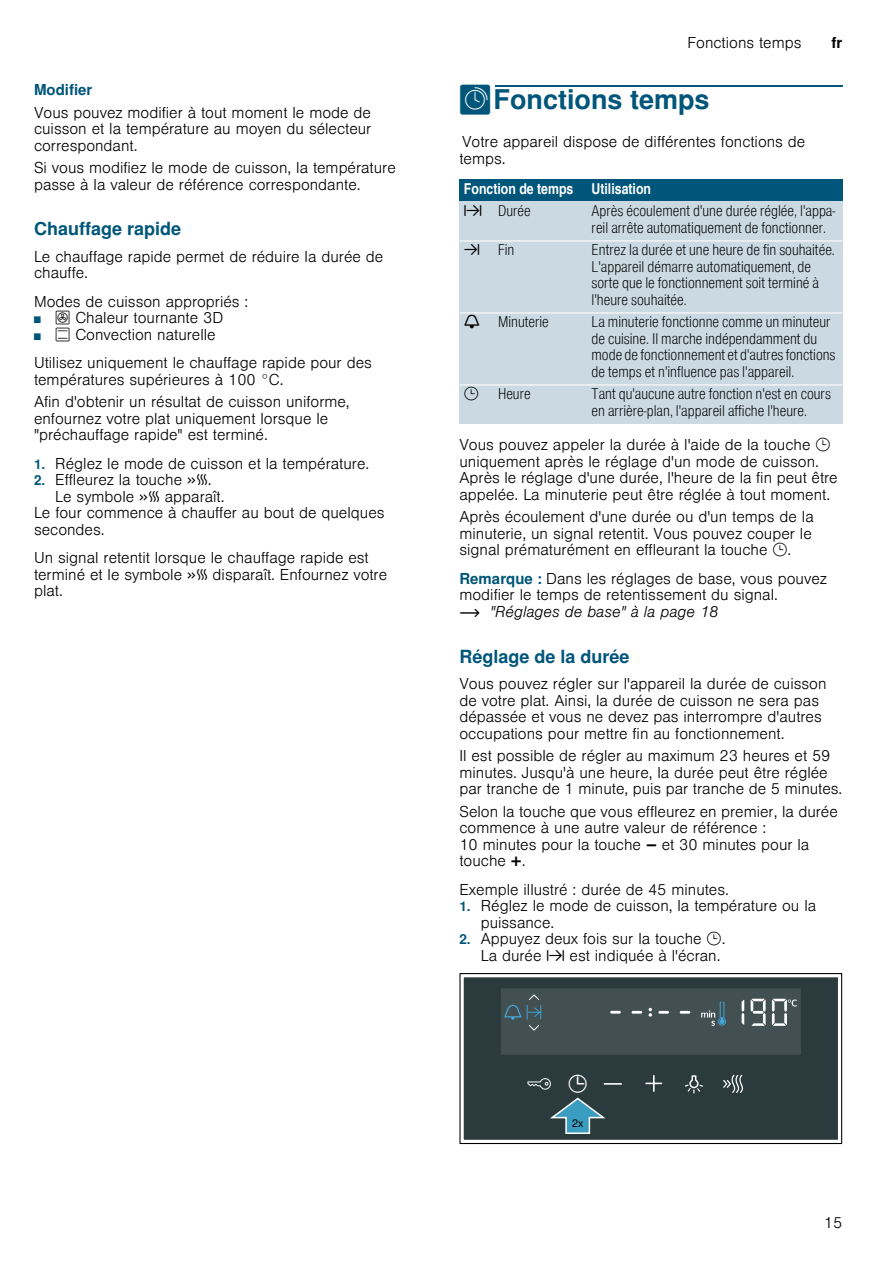
<style>
.page{position:relative;width:893px;height:1263px;background:#fff}
.page>*{position:absolute;margin:0;border:0;box-sizing:border-box;transform-origin:0 0}
.t1{font:700 27px "Nimbus San L";color:#00567a}
.t2{font:700 18px "Nimbus San L";color:#00567a}
.t3{font:300 15px/16.5px "Nimbus San L";color:#000}
.t4{font:15px/16.5px "Nimbus San L Lig Con";color:#000}
.t5{font:15px "Nimbus San L Bol Con";color:#fff}
.t6{font:700 15px "Nimbus San L";color:#00567a}
.t7{font:700 15px "Nimbus San L";color:#000}
.t8{font:15px "BSH Symb PH3";color:#000}
.s1{font-size:9px;color:#00567a}
.s2{font-family:"BSH Symb PH2";font-weight:400}
.s3{font-weight:700;font-size:13.5px;color:#00567a}
.s4{font-family:"BSH Symb All";font-weight:400}
.s5{font-family:"BSH Symb PG2";font-weight:400}
.s6{font-family:"BSH Symb PH1"}
.s7{font-family:"BSH Symb All"}
.s8{font-family:"BSH Symb PH3";font-weight:400}
.s9{font-weight:700;color:#00567a}
.s10{font-family:"BSH Symb PH1";font-weight:400}
.s11{font-style:italic}
.s12{font-family:"BSH Symb Gaggenau";font-weight:400}
</style>
<div class="page">
<div style="left:495px;top:85px;width:347px;height:2px;border:1px solid #00567a"></div>
<div style="left:459px;top:179px;width:128px;height:23px;background:#00567a"></div>
<div style="left:587px;top:179px;width:255px;height:23px;background:#00567a"></div>
<div style="left:459px;top:202px;width:34px;height:39px;background:#cbd9e3"></div>
<div style="left:493px;top:202px;width:94px;height:39px;background:#cbd9e3"></div>
<div style="left:587px;top:202px;width:255px;height:39px;background:#cbd9e3"></div>
<div style="left:459px;top:241px;width:34px;height:72px;background:#cbd9e3"></div>
<div style="left:493px;top:241px;width:94px;height:72px;background:#cbd9e3"></div>
<div style="left:587px;top:241px;width:255px;height:72px;background:#cbd9e3"></div>
<div style="left:459px;top:313px;width:34px;height:72px;background:#cbd9e3"></div>
<div style="left:493px;top:313px;width:94px;height:72px;background:#cbd9e3"></div>
<div style="left:587px;top:313px;width:255px;height:72px;background:#cbd9e3"></div>
<div style="left:459px;top:385px;width:34px;height:39px;background:#cbd9e3"></div>
<div style="left:493px;top:385px;width:94px;height:39px;background:#cbd9e3"></div>
<div style="left:587px;top:385px;width:255px;height:39px;background:#cbd9e3"></div>
<hr style="left:459px;top:240px;width:383px;height:1px;background:#fff">
<hr style="left:459px;top:312px;width:383px;height:1px;background:#fff">
<hr style="left:459px;top:384px;width:383px;height:1px;background:#fff">
<div style="left:463px;top:977px;width:375px;height:163px;background:#2b3a3d"></div>
<svg style="left:501px;top:988px;width:299px;height:67px;background:#485558"></svg>
<svg style="left:646px;top:1076px;width:15px;height:15px"></svg>
<svg style="left:723px;top:1075px;width:20px;height:18px"></svg>
<svg style="left:684px;top:1075px;width:19px;height:18px"></svg>
<div style="left:459px;top:973px;width:383px;height:171px;border:1px solid #000"></div>
<svg style="left:527px;top:1074px;width:94px;height:61px;background:#385158"></svg>
<p class="t6" style="left:34px;top:80px;width:60px">Modifier</p>
<p class="t3" style="left:34px;top:103px;width:339px;text-align:justify">Vous pouvez modifier à tout moment le mode de cuisson et la température au moyen du sélecteur correspondant.</p>
<p class="t3" style="left:34px;top:158px;width:363px">Si vous modifiez le mode de cuisson, la température passe à la valeur de référence correspondante.</p>
<p class="t2" style="left:34px;top:217px;width:149px">Chauffage rapide</p>
<p class="t3" style="left:34px;top:247px;width:351px">Le chauffage rapide permet de réduire la durée de chauffe.</p>
<p class="t3" style="left:34px;top:292px;width:216px">Modes de cuisson appropriés :</p>
<p class="t3" style="left:34px;top:308px;width:191px"><span class="s1">■</span> <span class="s2">:</span> Chaleur tournante 3D</p>
<p class="t3" style="left:34px;top:319px;width:339px;line-height:28.5px"><span class="s1">■</span> <span class="s2">%</span> Convection naturelle<br>Utilisez uniquement le chauffage rapide pour des</p>
<p class="t3" style="left:34px;top:367px;width:317px;line-height:22.5px">températures supérieures à 100 °C.<br>Afin d'obtenir un résultat de cuisson uniforme,</p>
<p class="t3" style="left:34px;top:409px;width:296px">enfournez votre plat uniquement lorsque le "préchauffage rapide" est terminé.</p>
<p class="t3" style="left:34px;top:454px;width:337px"><span class="s3">1.</span> Réglez le mode de cuisson et la température.</p>
<p class="t3" style="left:34px;top:470px;width:179px"><span class="s3">2.</span> Effleurez la touche <span class="s4">c</span>.</p>
<p class="t3" style="left:55px;top:487px;width:171px">Le symbole <span class="s4">c</span> apparaît.</p>
<p class="t3" style="left:34px;top:503px;width:352px">Le four commence à chauffer au bout de quelques</p>
<p class="t3" style="left:34px;top:520px;width:72px">secondes.</p>
<p class="t3" style="left:34px;top:548px;width:354px">Un signal retentit lorsque le chauffage rapide est terminé et le symbole <span class="s4">c</span> disparaît. Enfournez votre plat.</p>
<p class="t3" style="left:687px;top:33px;width:115px">Fonctions temps</p>
<p class="t7" style="left:831px;top:34px;width:12px">fr</p>
<h1 class="t1" style="left:459px;top:83px;width:252px"><span class="s5">O</span>Fonctions temps</h1>
<p class="t3" style="left:459px;top:132px;width:347px">Votre appareil dispose de différentes fonctions de temps.</p>
<p class="t5" style="left:464px;top:179px;width:189px">Fonction de temps Utilisation</p>
<p class="t4" style="left:464px;top:202px;width:68px"><span class="s6">x</span> Durée</p>
<p class="t4" style="left:591px;top:202px;width:245px">Après écoulement d'une durée réglée, l'appa&shy;reil arrête automatiquement de fonctionner.</p>
<p class="t4" style="left:464px;top:241px;width:52px"><span class="s6">y</span> Fin</p>
<p class="t4" style="left:591px;top:241px;width:245px">Entrez la durée et une heure de fin souhaitée.<br>L'appareil démarre automatiquement, de sorte que le fonctionnement soit terminé à l'heure souhaitée.</p>
<p class="t4" style="left:464px;top:313px;width:86px"><span class="s7">V</span> Minuterie</p>
<p class="t4" style="left:591px;top:313px;width:245px">La minuterie fonctionne comme un minuteur de cuisine. Il marche indépendamment du mode de fonctionnement et d'autres fonctions de temps et n'influence pas l'appareil.</p>
<p class="t8" style="left:464px;top:386px;width:17px">V</p>
<p class="t4" style="left:498px;top:385px;width:34px">Heure</p>
<p class="t4" style="left:591px;top:385px;width:241px">Tant qu'aucune autre fonction n'est en cours en arrière-plan, l'appareil affiche l'heure.</p>
<p class="t3" style="left:459px;top:435px;width:380px">Vous pouvez appeler la durée à l'aide de la touche <span class="s8">V </span>uniquement après le réglage d'un mode de cuisson.<br>Après le réglage d'une durée, l'heure de la fin peut être appelée. La minuterie peut être réglée à tout moment.</p>
<p class="t3" style="left:459px;top:507px;width:356px">Après écoulement d'une durée ou d'un temps de la minuterie, un signal retentit. Vous pouvez couper le signal prématurément en effleurant la touche <span class="s8">V</span>.</p>
<p class="t3" style="left:459px;top:569px;width:369px"><span class="s9">Remarque :</span> Dans les réglages de base, vous pouvez modifier le temps de retentissement du signal.<br><span class="s10">~</span> <span class="s11">"Réglages de base" à la page 18</span></p>
<p class="t2" style="left:459px;top:645px;width:172px">Réglage de la durée</p>
<p class="t3" style="left:459px;top:674px;width:368px">Vous pouvez régler sur l'appareil la durée de cuisson de votre plat. Ainsi, la durée de cuisson ne sera pas dépassée et vous ne devez pas interrompre d'autres occupations pour mettre fin au fonctionnement.</p>
<p class="t3" style="left:459px;top:746px;width:384px">Il est possible de régler au maximum 23 heures et 59 minutes. Jusqu'à une heure, la durée peut être réglée par tranche de 1 minute, puis par tranche de 5 minutes.</p>
<p class="t3" style="left:459px;top:801px;width:380px">Selon la touche que vous effleurez en premier, la durée commence à une autre valeur de référence :<br>10 minutes pour la touche <span class="s12">A</span> et 30 minutes pour la touche <span class="s12">@</span>.</p>
<p class="t3" style="left:459px;top:879px;width:271px">Exemple illustré : durée de 45 minutes.</p>
<p class="t3" style="left:480px;top:896px;width:337px;text-indent:-21px"><span class="s3">1.</span> Réglez le mode de cuisson, la température ou la puissance.</p>
<p class="t3" style="left:480px;top:929px;width:246px;text-indent:-21px"><span class="s3">2.</span> Appuyez deux fois sur la touche <span class="s8">V</span>.<br>La durée <span class="s10">x</span> est indiquée à l'écran.</p>
<p class="t3" style="left:824px;top:1213px;width:20px">15</p>
</div>
